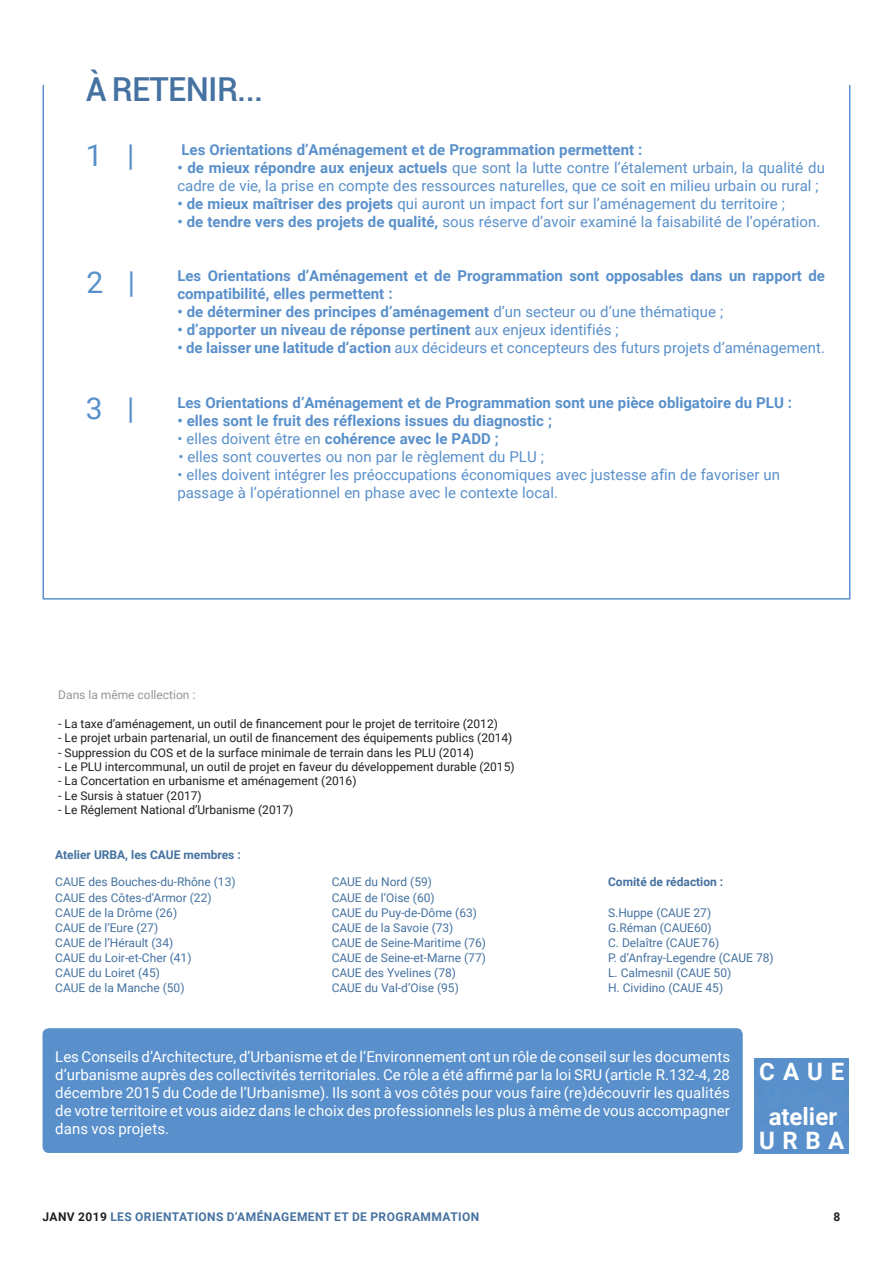
<style>
.page{position:relative;width:893px;height:1263px;background:#fff}
.page>*{position:absolute;margin:0;border:0;box-sizing:border-box;transform-origin:0 0}
.Titre_à_retenir{font:500 33px "Roboto";letter-spacing:-.025em;color:#4572a1}
.Normal_e{font:30px "Roboto";color:#5990cb}
.Titre_à_retenir-2{font:700 24px "Roboto";letter-spacing:.165em;color:#fff}
.Titre_à_retenir-3{font:700 24px "Roboto";color:#fff}
.Normal_e-2{font:15px/18px "Roboto";color:#5990cb}
.Normal_e-3{font:700 15px/18px "Roboto";color:#5990cb}
.t1{font:15px/18px "Roboto";color:#fff;text-align:justify}
.Pied_de_page{font:12px "Roboto";color:#4572a1}
.t2{font:12px "Roboto";color:#231f20}
.Pied_de_page-2{font:700 12px "Roboto";letter-spacing:.02em;color:#4572a1}
.Pied_de_page-3{font:700 12px "Roboto";color:#4572a1}
.t3{font:12px "Roboto";color:#939598}
.Pied_de_page-4{font:700 12px "Roboto";color:#231f20}
.s1{font-weight:700}
.s2{font-weight:400}
.s3{color:#231f20}
</style>
<div class="page">
<div style="left:43px;top:1028px;width:700px;height:125px;background:#5990cb;border-radius:6px"></div>
<div style="left:755px;top:1089px;width:94px;height:34px;background:#5990cb"></div>
<div style="left:755px;top:1123px;width:94px;height:30px;background:#5990cb"></div>
<div style="left:787px;top:1095px;width:29px;height:23px;background:#5b90cb"></div>
<div style="left:755px;top:1058px;width:94px;height:31px;background:#5990cb"></div>
<p class="Titre_à_retenir" style="left:86px;top:66px;width:179px">À RETENIR...</p>
<p class="Normal_e" style="left:86px;top:134px;width:50px">1 |</p>
<p class="Normal_e-3" style="left:181px;top:140px;width:462px">Les Orientations d’Aménagement et de Programmation permettent :</p>
<p class="Normal_e-2" style="left:177px;top:158px;width:649px"><span class="s1">• de mieux répondre aux enjeux actuels</span> que sont la lutte contre l’étalement urbain, la qualité du cadre de vie, la prise en compte des ressources naturelles, que ce soit en milieu urbain ou rural ;</p>
<p class="Normal_e-2" style="left:177px;top:194px;width:609px"><span class="s1">• de mieux maîtriser des projets</span> qui auront un impact fort sur l’aménagement du territoire ;</p>
<p class="Normal_e-2" style="left:177px;top:212px;width:644px"><span class="s1">• de tendre vers des projets de qualité,</span> sous réserve d’avoir examiné la faisabilité de l’opération.</p>
<p class="Normal_e" style="left:87px;top:261px;width:50px">2 |</p>
<p class="Normal_e-3" style="left:177px;top:266px;width:649px">Les Orientations d’Aménagement et de Programmation sont opposables dans un rapport de compatibilité, elles permettent :</p>
<p class="Normal_e-3" style="left:177px;top:302px;width:547px">• de déterminer des principes d’aménagement <span class="s2">d’un secteur ou d’une thématique ;</span></p>
<p class="Normal_e-3" style="left:177px;top:320px;width:443px">• d’apporter un niveau de réponse pertinent <span class="s2">aux enjeux identifiés ;</span></p>
<p class="Normal_e-2" style="left:177px;top:338px;width:649px"><span class="s1">• de laisser une latitude d’action</span> aux décideurs et concepteurs des futurs projets d’aménagement.</p>
<p class="Normal_e" style="left:86px;top:387px;width:50px">3 |</p>
<p class="Normal_e-3" style="left:177px;top:393px;width:616px">Les Orientations d’Aménagement et de Programmation sont une pièce obligatoire du PLU :</p>
<p class="Normal_e-3" style="left:177px;top:411px;width:376px">• elles sont le fruit des réflexions issues du diagnostic ;</p>
<p class="Normal_e-3" style="left:177px;top:429px;width:323px"><span class="s2">• elles doivent être en</span> cohérence avec le PADD ;</p>
<p class="Normal_e-2" style="left:178px;top:447px;width:367px">• elles sont couvertes ou non par le règlement du PLU ;</p>
<p class="Normal_e-2" style="left:177px;top:465px;width:604px">• elles doivent intégrer les préoccupations économiques avec justesse afin de favoriser un passage à l’opérationnel en phase avec le contexte local.</p>
<p class="t3" style="left:58px;top:686px;width:139px">Dans la même collection :</p>
<p class="t2" style="left:58px;top:715px;width:441px">- La taxe d’aménagement, un outil de financement pour le projet de territoire (2012)</p>
<p class="t2" style="left:58px;top:729px;width:456px">- Le projet urbain partenarial, un outil de financement des équipements publics (2014)</p>
<p class="t2" style="left:58px;top:744px;width:417px">- Suppression du COS et de la surface minimale de terrain dans les PLU (2014)</p>
<p class="t2" style="left:58px;top:758px;width:458px">- Le PLU intercommunal, un outil de projet en faveur du développement durable (2015)</p>
<p class="t2" style="left:58px;top:773px;width:300px">- La Concertation en urbanisme et aménagement (2016)</p>
<p class="t2" style="left:58px;top:787px;width:145px">- Le Sursis à statuer (2017)</p>
<p class="t2" style="left:58px;top:801px;width:237px">- Le Réglement National d’Urbanisme (2017)</p>
<p class="Pied_de_page-3" style="left:55px;top:846px;width:187px">Atelier URBA, les CAUE membres :</p>
<p class="Pied_de_page" style="left:55px;top:874px;width:182px">CAUE des Bouches-du-Rhône (13)</p>
<p class="Pied_de_page" style="left:55px;top:889px;width:158px">CAUE des Côtes-d’Armor (22)</p>
<p class="Pied_de_page" style="left:55px;top:904px;width:123px">CAUE de la Drôme (26)</p>
<p class="Pied_de_page" style="left:55px;top:919px;width:104px">CAUE de l’Eure (27)</p>
<p class="Pied_de_page" style="left:55px;top:934px;width:119px">CAUE de l’Hérault (34)</p>
<p class="Pied_de_page" style="left:55px;top:949px;width:138px">CAUE du Loir-et-Cher (41)</p>
<p class="Pied_de_page" style="left:55px;top:964px;width:106px">CAUE du Loiret (45)</p>
<p class="Pied_de_page" style="left:55px;top:979px;width:131px">CAUE de la Manche (50)</p>
<p class="Pied_de_page" style="left:332px;top:874px;width:102px">CAUE du Nord (59)</p>
<p class="Pied_de_page" style="left:332px;top:889px;width:104px">CAUE de l’Oise (60)</p>
<p class="Pied_de_page" style="left:332px;top:904px;width:147px">CAUE du Puy-de-Dôme (63)</p>
<p class="Pied_de_page" style="left:332px;top:919px;width:123px">CAUE de la Savoie (73)</p>
<p class="Pied_de_page" style="left:332px;top:934px;width:156px">CAUE de Seine-Maritime (76)</p>
<p class="Pied_de_page" style="left:332px;top:949px;width:156px">CAUE de Seine-et-Marne (77)</p>
<p class="Pied_de_page" style="left:332px;top:964px;width:126px">CAUE des Yvelines (78)</p>
<p class="Pied_de_page" style="left:332px;top:979px;width:129px">CAUE du Val-d’Oise (95)</p>
<p class="Pied_de_page-3" style="left:608px;top:874px;width:117px">Comité de rédaction :</p>
<p class="Pied_de_page" style="left:608px;top:904px;width:105px">S.Huppe (CAUE 27)</p>
<p class="Pied_de_page" style="left:608px;top:919px;width:105px">G.Réman (CAUE60)</p>
<p class="Pied_de_page" style="left:608px;top:934px;width:113px">C. Delaître (CAUE 76)</p>
<p class="Pied_de_page" style="left:608px;top:949px;width:167px">P. d’Anfray-Legendre (CAUE 78)</p>
<p class="Pied_de_page" style="left:608px;top:964px;width:125px">L. Calmesnil (CAUE 50)</p>
<p class="Pied_de_page" style="left:608px;top:979px;width:117px">H. Cividino (CAUE 45)</p>
<p class="t1" style="left:55px;top:1047px;width:676px">Les Conseils d’Architecture, d’Urbanisme et de l’Environnement ont un rôle de conseil sur les documents d’urbanisme auprès des collectivités territoriales. Ce rôle a été affirmé par la loi SRU (article R.132-4, 28 décembre 2015 du Code de l’Urbanisme). Ils sont à vos côtés pour vous faire (re)découvrir les qualités de votre territoire et vous aidez dans le choix des professionnels les plus à même de vous accompagner dans vos projets.</p>
<p class="Pied_de_page-2" style="left:43px;top:1208px;width:438px"><span class="s3">JANV 2019</span> LES ORIENTATIONS D’AMÉNAGEMENT ET DE PROGRAMMATION</p>
<p class="Titre_à_retenir-2" style="left:759px;top:1051px;width:87px">CAUE</p>
<p class="Titre_à_retenir-3" style="left:769px;top:1100px;width:70px">atelier</p>
<p class="Titre_à_retenir-2" style="left:758px;top:1115px;width:88px">URBA</p>
<p class="Pied_de_page-4" style="left:833px;top:1208px;width:8px">8</p>
</div>
